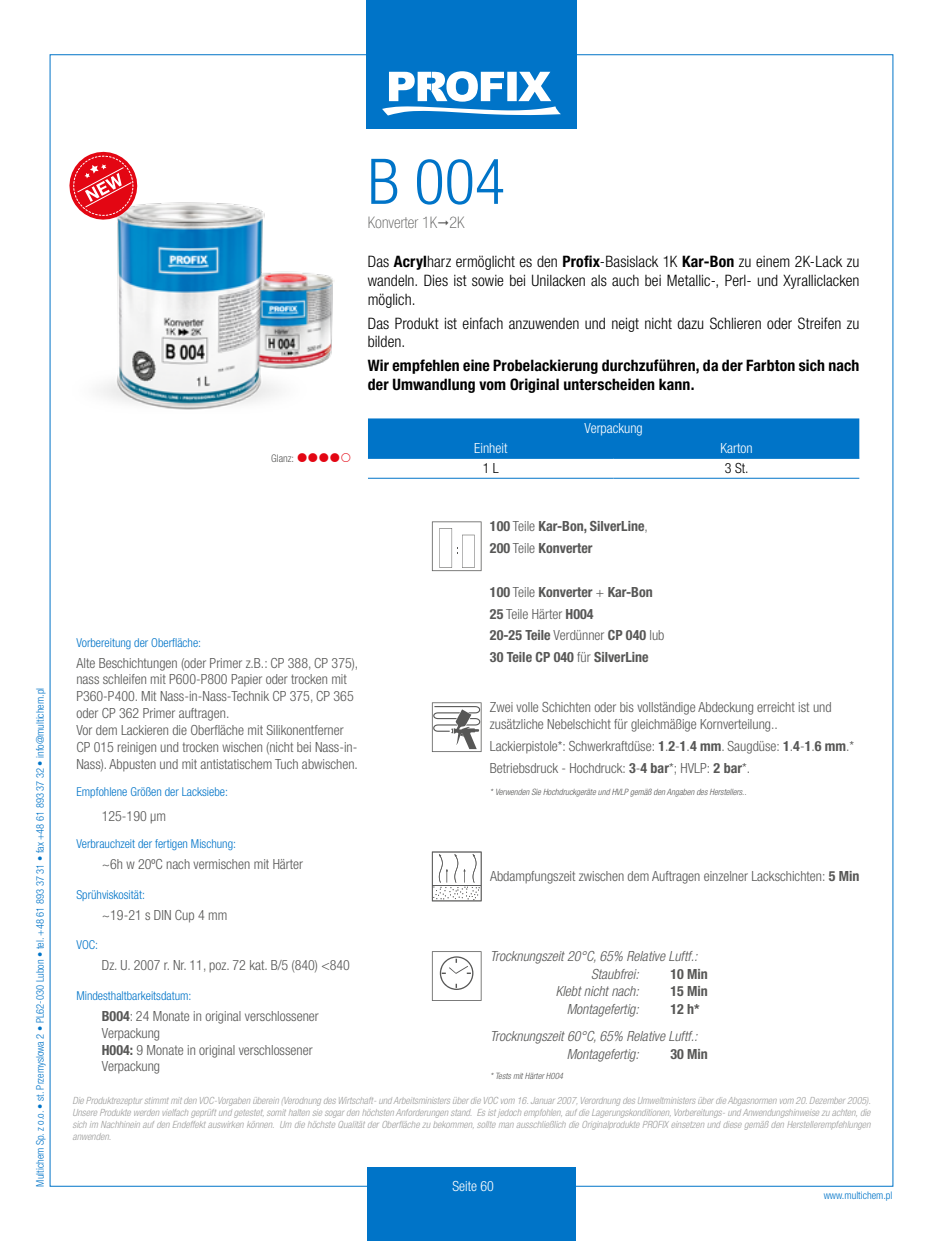
<style>
.page{position:relative;width:943px;height:1241px;background:#fff}
.page>*{position:absolute;margin:0;border:0;box-sizing:border-box;transform-origin:0 0}
.t1{font:300 condensed 63px "Helvetica Neue LT Pro";color:#0074c8}
.t2{font:100 condensed 15.92px "Helvetica Neue LT Pro";color:#575756}
.t3{font:300 condensed 15.75px/18.9px "Helvetica Neue LT Pro";letter-spacing:.005em;color:#000;text-align:justify}
.t4{font:700 condensed 15.75px/18.9px "Helvetica Neue LT Pro";letter-spacing:.01em;color:#000}
.t5{font:300 condensed 14px/16.8px "Helvetica Neue LT Pro";color:#575756}
.t6{font:700 condensed 14px/21.7px "Helvetica Neue LT Pro";color:#575756}
.t7{font:italic 300 condensed 14px/17.5px "Helvetica Neue LT Pro";color:#575756}
.t8{font:300 condensed 14px "Helvetica Neue LT Pro";color:#fff}
.t9{font:300 condensed 14px "Helvetica Neue LT Pro";color:#000}
.t10{font:300 condensed 12.25px "Helvetica Neue LT Pro";color:#0074c8}
.t11{font:300 condensed 10.5px "Helvetica Neue LT Pro";color:#0074c8}
.t12{font:300 condensed 10.5px "Helvetica Neue LT Pro";color:#575756}
.t13{font:italic 300 condensed 9.97px/11.9px "Helvetica Neue LT Pro";color:#9d9d9c;text-align:justify}
.t14{font:italic 300 condensed 8.75px "Helvetica Neue LT Pro";color:#575756}
.s1{font-weight:700}
.s2{font-weight:300}
</style>
<div class="page">
<div style="left:367px;top:1166px;width:209px;height:74px;background:#0074c8"></div>
<div style="left:366px;top:0;width:211px;height:129px;background:#0074c8"></div>
<svg style="left:382px;top:71px;width:179px;height:44px"></svg>
<img style="left:100px;top:202px;width:233px;height:208px">
<svg style="left:432px;top:521px;width:49px;height:50px"></svg>
<svg style="left:432px;top:702px;width:49px;height:50px"></svg>
<svg style="left:432px;top:851px;width:49px;height:50px"></svg>
<svg style="left:432px;top:951px;width:49px;height:49px"></svg>
<div style="left:368px;top:418px;width:491px;height:40px;background:#0074c8"></div>
<hr style="left:368px;top:458px;width:245px;height:1px;background:#0074c8">
<hr style="left:368px;top:478px;width:245px;height:1px;background:#0074c8">
<hr style="left:613px;top:458px;width:246px;height:1px;background:#0074c8">
<hr style="left:613px;top:478px;width:246px;height:1px;background:#0074c8">
<svg style="left:69px;top:151px;width:73px;height:73px"></svg>
<p class="t11" style="left:34px;top:1186px;width:500px;rotate:-90deg">Multichem Sp. z o.o. • st. Przemyslowa 2 • PL62-030 Lubon • tel. +48 61 893 37 31 • fax +48 61 893 37 32 • info@multichem.pl</p>
<h1 class="t1" style="left:368px;top:145px;width:139px">B 004</h1>
<p class="t2" style="left:368px;top:213px;width:98px">Konverter 1K 2K</p>
<p class="t3" style="left:368px;top:252px;width:493px">Das <span class="s1">Acryl</span>harz ermöglicht es den <span class="s1">Profix</span>-Basislack 1K <span class="s1">Kar-Bon</span> zu einem 2K-Lack zu wandeln. Dies ist sowie bei Unilacken als auch bei Metallic-, Perl- und Xyralliclacken möglich.</p>
<p class="t3" style="left:368px;top:313px;width:493px">Das Produkt ist einfach anzuwenden und neigt nicht dazu Schlieren oder Streifen zu bilden.</p>
<p class="t4" style="left:368px;top:356px;width:493px">Wir empfehlen eine Probelackierung durchzuführen, da der Farbton sich nach der Umwandlung vom Original unterscheiden kann.</p>
<p class="t12" style="left:271px;top:452px;width:24px">Glanz:</p>
<p class="t10" style="left:76px;top:635px;width:126px">Vorbereitung der Oberfläche:</p>
<p class="t5" style="left:76px;top:654px;width:283px">Alte Beschichtungen (oder Primer z.B.: CP 388, CP 375), nass schleifen mit P600-P800 Papier oder trocken mit P360-P400. Mit Nass-in-Nass-Technik CP 375, CP 365 oder CP 362 Primer auftragen.<br>Vor dem Lackieren die Oberfläche mit Silikonentferner CP 015 reinigen und trocken wischen (nicht bei Nass-in-Nass). Abpusten und mit antistatischem Tuch abwischen.</p>
<p class="t10" style="left:76px;top:784px;width:153px">Empfohlene Größen der Lacksiebe:</p>
<p class="t5" style="left:102px;top:807px;width:66px">125-190 µm</p>
<p class="t10" style="left:76px;top:836px;width:161px">Verbrauchzeit der fertigen Mischung:</p>
<p class="t5" style="left:102px;top:855px;width:203px">~6h w 20ºC nach vermischen mit Härter</p>
<p class="t10" style="left:76px;top:887px;width:70px">Sprühviskosität:</p>
<p class="t5" style="left:102px;top:906px;width:127px">~19-21 s DIN Cup 4 mm</p>
<p class="t10" style="left:76px;top:937px;width:23px">VOC:</p>
<p class="t5" style="left:102px;top:956px;width:250px">Dz. U. 2007 r. Nr. 11, poz. 72 kat. B/5 (840) &lt;840</p>
<p class="t10" style="left:76px;top:988px;width:117px">Mindesthaltbarkeitsdatum:</p>
<p class="t5" style="left:102px;top:1007px;width:218px"><span class="s1">B004</span>: 24 Monate in original verschlossener<br>Verpackung<br><span class="s1">H004:</span> 9 Monate in original verschlossener<br>Verpackung</p>
<p class="t8" style="left:584px;top:420px;width:60px">Verpackung</p>
<p class="t8" style="left:474px;top:440px;width:35px">Einheit</p>
<p class="t8" style="left:720px;top:440px;width:34px">Karton</p>
<p class="t9" style="left:483px;top:460px;width:18px">1 L</p>
<p class="t9" style="left:725px;top:460px;width:23px">3 St.</p>
<p class="t6" style="left:490px;top:515px;width:159px">100 <span class="s2">Teile</span> Kar-Bon, SilverLine<span class="s2">,<br></span>200 <span class="s2">Teile</span> Konverter</p>
<p class="t6" style="left:490px;top:581px;width:176px">100 <span class="s2">Teile</span> Konverter <span class="s2">+</span> Kar-Bon<br>25 <span class="s2">Teile Härter</span> H004<br>20-25 Teile <span class="s2">Verdünner</span> CP 040 <span class="s2">lub<br></span>30 Teile CP 040 <span class="s2">für</span> SilverLine</p>
<p class="t5" style="left:490px;top:699px;width:343px">Zwei volle Schichten oder bis vollständige Abdeckung erreicht ist und zusätzliche Nebelschicht für gleichmäßige Kornverteilung..</p>
<p class="t5" style="left:490px;top:735px;width:365px;line-height:21.7px">Lackierpistole*: Schwerkraftdüse: <span class="s1">1</span>.<span class="s1">2</span>‑<span class="s1">1</span>.<span class="s1">4 mm</span>. Saugdüse: <span class="s1">1</span>.<span class="s1">4</span>‑<span class="s1">1</span>.<span class="s1">6 mm</span>.*<br>Betriebsdruck - Hochdruck: <span class="s1">3</span>-<span class="s1">4 bar</span>*; HVLP: <span class="s1">2 bar</span>*.</p>
<p class="t14" style="left:490px;top:786px;width:258px">* Verwenden Sie Hochdruckgeräte und HVLP gemäß den Angaben des Herstellers..</p>
<p class="t5" style="left:490px;top:867px;width:371px">Abdampfungszeit zwischen dem Auftragen einzelner Lackschichten: <span class="s1">5 Min</span></p>
<p class="t7" style="left:591px;top:947px;width:108px;text-indent:-101px">Trocknungszeit 20°C, 65% Relative Luftf.:<br>Staubfrei:</p>
<p class="t6" style="left:670px;top:962px;width:39px">10 Min</p>
<p class="t7" style="left:555px;top:982px;width:85px">Klebt nicht nach:</p>
<p class="t6" style="left:670px;top:980px;width:39px">15 Min</p>
<p class="t7" style="left:566px;top:999px;width:74px">Montagefertig:</p>
<p class="t6" style="left:670px;top:997px;width:31px">12 h*</p>
<p class="t7" style="left:566px;top:1027px;width:132px;text-indent:-77px">Trocknungszeit 60°C, 65% Relative Luftf.:<br>Montagefertig:</p>
<p class="t6" style="left:670px;top:1042px;width:39px">30 Min</p>
<p class="t14" style="left:490px;top:1070px;width:75px">* Tests mit Härter H004</p>
<p class="t13" style="left:72px;top:1094px;width:799px">Die Produktrezeptur stimmt mit den VOC-Vorgaben überein (Verodnung des Wirtschaft- und Arbeitsministers über die VOC vom 16. Januar 2007, Verordnung des Umweltministers über die Abgasnormen vom 20. Dezember 2005).<br>Unsere Produkte werden vielfach geprüft und getestet, somit halten sie sogar den höchsten Anforderungen stand. Es ist jedoch empfohlen, auf die Lagerungskonditionen, Vorbereitungs- und Anwendungshinweise zu achten, die sich im Nachhinein auf den Endeffekt auswirken können. Um die höchste Qualität der Oberfläche zu bekommen, sollte man ausschließlich die Originalprodukte PROFIX einsetzen und diese gemäß den Herstellerempfehlungen anwenden.</p>
<p class="t8" style="left:452px;top:1177px;width:43px">Seite 60</p>
<p class="t11" style="left:823px;top:1188px;width:70px">www.multichem.pl</p>
</div>
